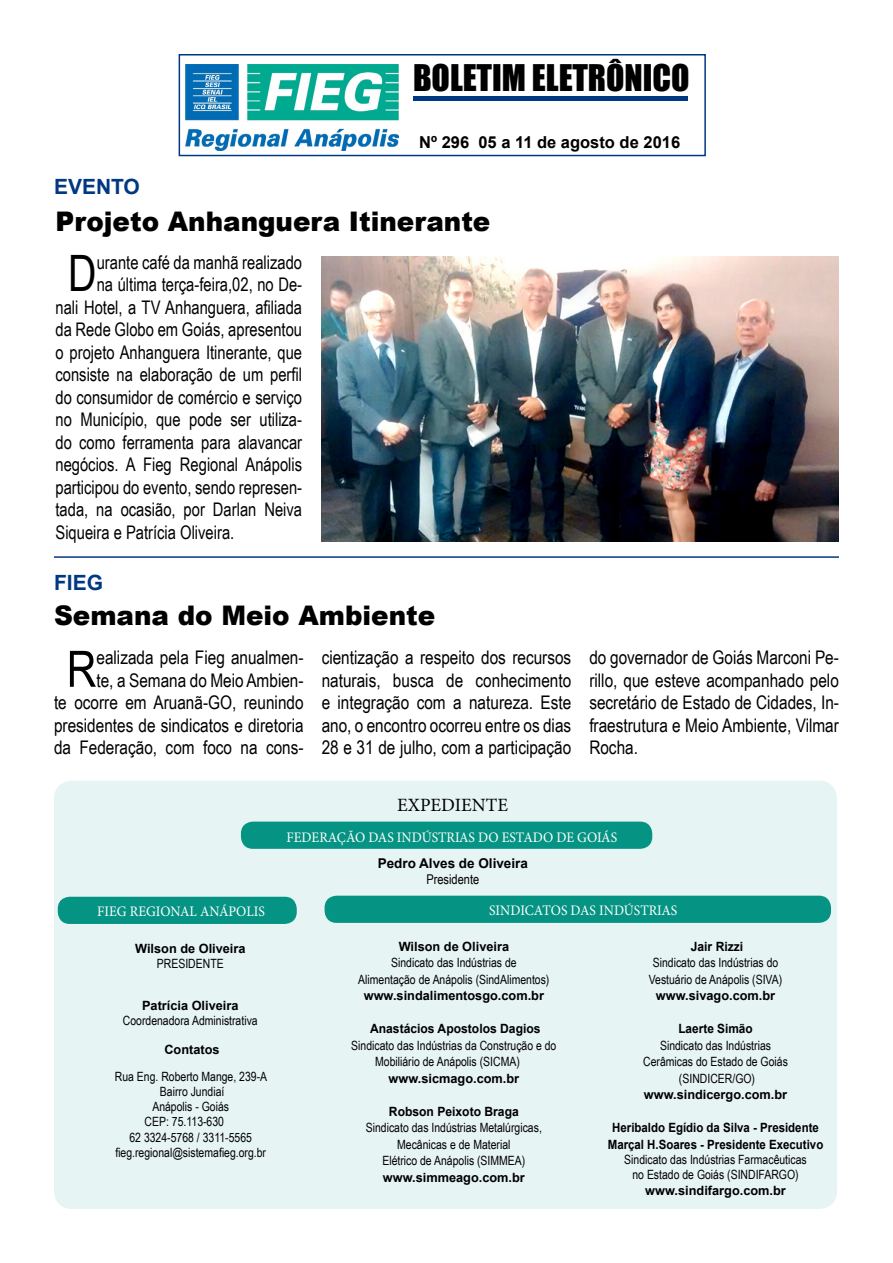
<style>
.page{position:relative;width:893px;height:1263px;background:#fff}
.page>*{position:absolute;margin:0;border:0;box-sizing:border-box;transform-origin:0 0}
.t1{font:50.25px "Arial Narrow";color:#000;scale:.96 1}
.t2{font:50.25px "Arial Narrow";color:#000}
.t3{font:33.75px "Impact";color:#000}
.t4{font:27px "Arial MT Black";color:#000}
.t5{font:700 21px "Arial";color:#003882}
.t6{font:18.75px/22.5px "Arial Narrow";color:#000;text-align:justify}
.t7{font:18.75px "Arial Narrow";color:#000;scale:.96 1}
.t8{font:18.75px "Minion Pro";color:#000}
.t9{font:700 16.5px "Arial";color:#000}
.t10{font:14.55px "Minion Pro";color:#fff;scale:.94 1}
.t11{font:700 13.5px "Arial";color:#000}
.t12{font:13.5px "Arial Narrow";color:#000}
.t13{font:12.75px/16.5px "Arial Narrow";color:#000;text-align:center}
.t14{font:700 12.75px "Arial";color:#000}
.t15{font:700 12.75px/16.5px "Arial";color:#000;text-align:center;scale:.9 1}
.t16{font:700 12.75px "Arial";color:#000;scale:.95 1}
.t17{font:700 12.75px "Arial";color:#000;scale:.93 1}
</style>
<div class="page">
<div style="left:54px;top:781px;width:783px;height:428px;background:#e6f4f3;border-radius:18px"></div>
<div style="left:241px;top:822px;width:411px;height:27px;background:#059383;border-radius:12px"></div>
<div style="left:58px;top:897px;width:239px;height:27px;background:#059383;border-radius:12px"></div>
<div style="left:325px;top:896px;width:506px;height:27px;background:#059383;border-radius:12px"></div>
<hr style="left:54px;top:556px;width:785px;height:2px;background:#003882">
<img style="left:322px;top:257px;width:517px;height:284px">
<img style="left:185px;top:64px;width:213px;height:86px">
<hr style="left:413px;top:97px;width:275px;height:4px;background:#003882">
<div style="left:179px;top:54px;width:527px;height:102px;border:2px solid #003882"></div>
<h2 class="t3" style="left:413px;top:51px;width:278px">BOLETIM ELETRÔNICO</h2>
<h3 class="t5" style="left:54px;top:172px;width:87px">EVENTO</h3>
<p class="t9" style="left:419px;top:130px;width:263px">Nº 296 05 a 11 de agosto de 2016</p>
<h3 class="t4" style="left:55px;top:204px;width:436px">Projeto Anhanguera Itinerante</h3>
<h1 class="t1" style="left:68px;top:237px;width:31px">D</h1>
<h3 class="t7" style="left:97px;top:248px;width:215px">urante café da manhã realizado</h3>
<h3 class="t7" style="left:97px;top:271px;width:215px">na última terça-feira,02, no De-</h3>
<h3 class="t7" style="left:55px;top:293px;width:258px">nali Hotel, a TV Anhanguera, afiliada</h3>
<h3 class="t7" style="left:55px;top:316px;width:258px">da Rede Globo em Goiás, apresentou</h3>
<h3 class="t7" style="left:55px;top:338px;width:258px">o projeto Anhanguera Itinerante, que</h3>
<h3 class="t7" style="left:55px;top:361px;width:258px">consiste na elaboração de um perfil</h3>
<h3 class="t7" style="left:55px;top:383px;width:258px">do consumidor de comércio e serviço</h3>
<h3 class="t7" style="left:55px;top:406px;width:258px">no Município, que pode ser utiliza-</h3>
<h3 class="t7" style="left:55px;top:428px;width:258px">do como ferramenta para alavancar</h3>
<h3 class="t7" style="left:55px;top:451px;width:258px">negócios. A Fieg Regional Anápolis</h3>
<h3 class="t7" style="left:55px;top:473px;width:258px">participou do evento, sendo represen-</h3>
<h3 class="t7" style="left:55px;top:496px;width:258px">tada, na ocasião, por Darlan Neiva</h3>
<h3 class="t7" style="left:55px;top:518px;width:188px">Siqueira e Patrícia Oliveira.</h3>
<h3 class="t5" style="left:54px;top:568px;width:51px">FIEG</h3>
<h3 class="t4" style="left:54px;top:598px;width:383px">Semana do Meio Ambiente</h3>
<h3 class="t6" style="left:54px;top:646px;width:251px;text-align:right">ealizada pela Fieg anualmen-<br>te, a Semana do Meio Ambien-<br>te ocorre em Aruanã-GO, reunindo presidentes de sindicatos e diretoria da Federação, com foco na cons-</h3>
<h3 class="t6" style="left:322px;top:646px;width:251px">cientização a respeito dos recursos naturais, busca de conhecimento e integração com a natureza. Este ano, o encontro ocorreu entre os dias 28 e 31 de julho, com a participação</h3>
<h3 class="t6" style="left:589px;top:646px;width:251px">do governador de Goiás Marconi Pe&shy;rillo, que esteve acompanhado pelo secretário de Estado de Cidades, In&shy;fraestrutura e Meio Ambiente, Vilmar Rocha.</h3>
<h1 class="t2" style="left:67px;top:632px;width:31px">R</h1>
<h3 class="t8" style="left:397px;top:792px;width:112px">EXPEDIENTE</h3>
<p class="t10" style="left:287px;top:827px;width:353px">FEDERAÇÃO DAS INDÚSTRIAS DO ESTADO DE GOIÁS</p>
<p class="t11" style="left:378px;top:854px;width:152px">Pedro Alves de Oliveira</p>
<p class="t12" style="left:426px;top:870px;width:54px">Presidente</p>
<p class="t10" style="left:97px;top:902px;width:180px">FIEG REGIONAL ANÁPOLIS</p>
<p class="t10" style="left:489px;top:900px;width:202px">SINDICATOS DAS INDÚSTRIAS</p>
<p class="t14" style="left:135px;top:939px;width:112px">Wilson de Oliveira</p>
<p class="t13" style="left:157px;top:955px;width:68px">PRESIDENTE</p>
<p class="t14" style="left:142px;top:996px;width:98px">Patrícia Oliveira</p>
<p class="t13" style="left:123px;top:1012px;width:136px">Coordenadora Administrativa</p>
<p class="t14" style="left:164px;top:1040px;width:57px">Contatos</p>
<p class="t13" style="left:115px;top:1067px;width:154px">Rua Eng. Roberto Mange, 239-A</p>
<p class="t13" style="left:160px;top:1083px;width:66px">Bairro Jundiaí</p>
<p class="t13" style="left:152px;top:1098px;width:78px">Anápolis - Goiás</p>
<p class="t13" style="left:145px;top:1113px;width:81px">CEP: 75.113-630</p>
<p class="t13" style="left:129px;top:1128px;width:124px">62 3324-5768 / 3311-5565</p>
<p class="t13" style="left:115px;top:1144px;width:152px">fieg.regional@sistemafieg.org.br</p>
<p class="t14" style="left:399px;top:937px;width:112px">Wilson de Oliveira</p>
<p class="t13" style="left:358px;top:954px;width:193px">Sindicato das Indústrias de<br>Alimentação de Anápolis (SindAlimentos)</p>
<p class="t14" style="left:364px;top:987px;width:182px">www.sindalimentosgo.com.br</p>
<p class="t16" style="left:370px;top:1020px;width:181px">Anastácios Apostolos Dagios</p>
<p class="t13" style="left:375px;top:1036px;width:183px;text-align:left;text-indent:-24px">Sindicato das Indústrias da Construção e do<br>Mobiliário de Anápolis (SICMA)</p>
<p class="t14" style="left:389px;top:1069px;width:132px">www.sicmago.com.br</p>
<p class="t16" style="left:389px;top:1102px;width:138px">Robson Peixoto Braga</p>
<p class="t13" style="left:366px;top:1119px;width:178px">Sindicato das Indústrias Metalúrgicas,<br>Mecânicas e de Material<br>Elétrico de Anápolis (SIMMEA)</p>
<p class="t14" style="left:383px;top:1168px;width:143px">www.simmeago.com.br</p>
<p class="t16" style="left:691px;top:937px;width:57px">Jair Rizzi</p>
<p class="t13" style="left:649px;top:954px;width:135px">Sindicato das Indústrias do<br>Vestuário de Anápolis (SIVA)</p>
<p class="t14" style="left:656px;top:987px;width:121px">www.sivago.com.br</p>
<p class="t17" style="left:678px;top:1020px;width:82px">Laerte Simão</p>
<p class="t13" style="left:643px;top:1036px;width:146px">Sindicato das Indústrias<br>Cerâmicas do Estado de Goiás (SINDICER/GO)</p>
<p class="t14" style="left:644px;top:1086px;width:145px">www.sindicergo.com.br</p>
<p class="t15" style="left:608px;top:1119px;width:241px">Heribaldo Egídio da Silva - Presidente<br>Marçal H.Soares - Presidente Executivo</p>
<p class="t13" style="left:624px;top:1151px;width:184px;line-height:15.3px">Sindicato das Indústrias Farmacêuticas no Estado de Goiás (SINDIFARGO)</p>
<p class="t14" style="left:645px;top:1181px;width:142px">www.sindifargo.com.br</p>
</div>
